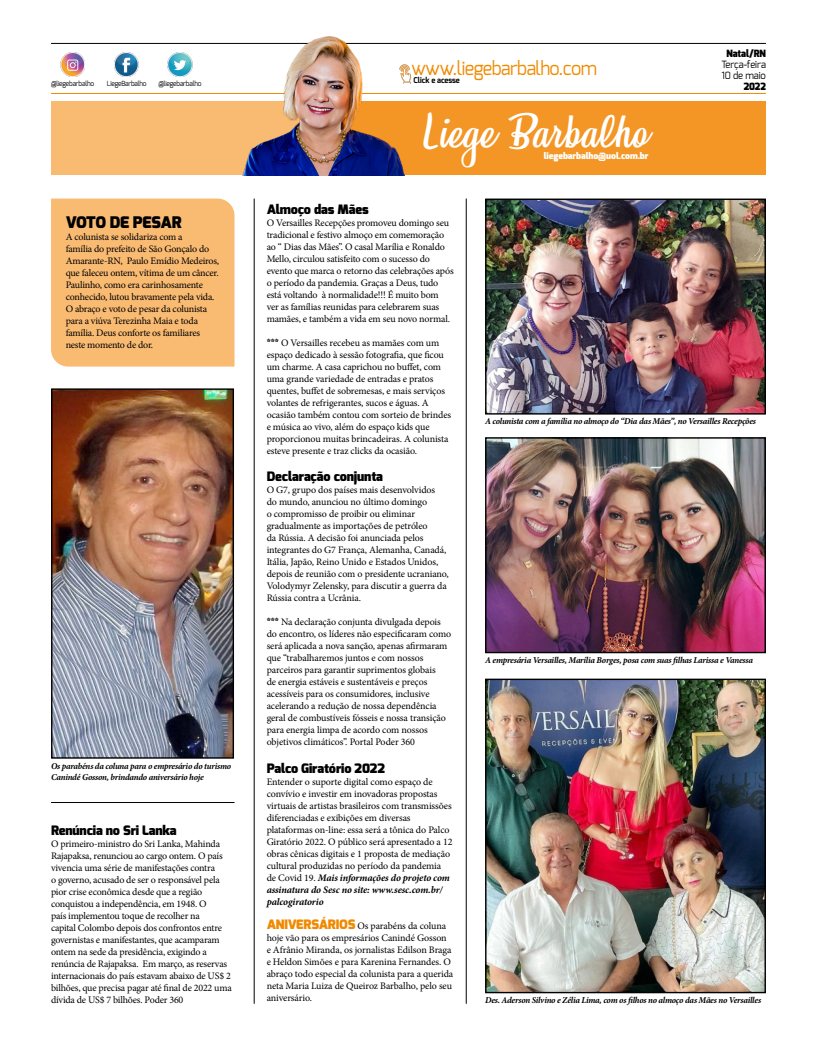
<style>
.page{position:relative;width:817px;height:1049px;background:#fff}
.page>*{position:absolute;margin:0;border:0;box-sizing:border-box;transform-origin:0 0}
.t1{font:41px "Honeymoon Personal Use";color:#fff}
.t2{font:19.1px "Exo";letter-spacing:-.03em;color:#f08a00;scale:.95 1}
.t3{font:900 16px "Exo";letter-spacing:-.03em;color:#000}
.t4{font:900 13px "Exo";letter-spacing:-.01em;color:#000}
.t5{font:10px/12px "Minion Pro";letter-spacing:-.015em;color:#000}
.t6{font:10px/11px "Exo";letter-spacing:-.01em;color:#000;scale:.95 1}
.t7{font:900 10px "Exo";letter-spacing:-.01em;color:#000;scale:.95 1}
.t8{font:italic 700 9px/10.8px "Minion Pro";letter-spacing:-.025em;color:#000}
.t9{font:900 9px "Exo";letter-spacing:-.01em;color:#fff}
.t10{font:700 8px "Exo";letter-spacing:-.01em;color:#000;scale:.95 1}
.t11{font:7px "Exo";letter-spacing:-.03em;color:#000;scale:.95 1}
.s1{font-family:"Exo";font-weight:900}
.s2{font-weight:700;font-style:italic}
.s3{font-family:"Exo";font-weight:900;font-size:13px;color:#f08a00}
</style>
<div class="page">
<hr style="left:51px;top:43px;width:714px;height:1px;background:#000">
<hr style="left:51px;top:93px;width:714px;height:1px;background:#f08a00">
<img style="left:60px;top:52px;width:25px;height:24px">
<img style="left:114px;top:52px;width:25px;height:24px">
<img style="left:168px;top:52px;width:24px;height:24px">
<div style="left:51px;top:101px;width:595px;height:74px;background:#f9ba72"></div>
<div style="left:329px;top:101px;width:436px;height:74px;background:#f39626"></div>
<img style="left:217px;top:36px;width:209px;height:139px">
<img style="left:394px;top:63px;width:21px;height:21px">
<img style="left:53px;top:390px;width:179px;height:367px">
<div style="left:51px;top:388px;width:183px;height:371px;border:1px solid #000"></div>
<div style="left:51px;top:199px;width:183px;height:168px;background:#f9ba72"></div>
<img style="left:487px;top:201px;width:276px;height:212px">
<div style="left:485px;top:199px;width:280px;height:216px;border:1px solid #000"></div>
<img style="left:487px;top:439px;width:276px;height:212px">
<div style="left:485px;top:437px;width:280px;height:216px;border:1px solid #000"></div>
<hr style="left:254px;top:199px;width:1px;height:805px;background:#000">
<hr style="left:466px;top:199px;width:1px;height:805px;background:#000">
<hr style="left:51px;top:802px;width:183px;height:1px;background:#000">
<img style="left:487px;top:681px;width:276px;height:310px">
<div style="left:485px;top:679px;width:280px;height:314px;border:1px solid #000"></div>
<p class="t11" style="left:51px;top:79px;width:47px">@liegebarbalho</p>
<p class="t11" style="left:107px;top:79px;width:43px">LiegeBarbalho</p>
<p class="t11" style="left:158px;top:79px;width:47px">@liegebarbalho</p>
<h3 class="t3" style="left:66px;top:212px;width:117px">VOTO DE PESAR</h3>
<p class="t5" style="left:66px;top:231px;width:155px">A colunista se solidariza com a<br>família do prefeito de São Gonçalo do Amarante-RN, Paulo Emídio Medeiros, que faleceu ontem, vítima de um câncer.<br>Paulinho, como era carinhosamente conhecido, lutou bravamente pela vida.<br>O abraço e voto de pesar da colunista para a viúva Terezinha Maia e toda família. Deus conforte os familiares neste momento de dor.</p>
<p class="t8" style="left:51px;top:760px;width:182px">Os parabéns da coluna para o empresário do turismo<br>Canindé Gosson, brindando aniversário hoje</p>
<h3 class="t4" style="left:51px;top:822px;width:127px">Renúncia no Sri Lanka</h3>
<p class="t5" style="left:51px;top:838px;width:182px">O primeiro-ministro do Sri Lanka, Mahinda Rajapaksa, renunciou ao cargo ontem. O país vivencia uma série de manifestações contra<br>o governo, acusado de ser o responsável pela pior crise econômica desde que a região conquistou a independência, em 1948. O<br>país implementou toque de recolher na<br>capital Colombo depois dos confrontos entre governistas e manifestantes, que acamparam ontem na sede da presidência, exigindo a renúncia de Rajapaksa. Em março, as reservas internacionais do país estavam abaixo de US$ 2 bilhões, que precisa pagar até final de 2022 uma dívida de US$ 7 bilhões. Poder 360</p>
<h2 class="t2" style="left:411px;top:56px;width:197px">www.liegebarbalho.com</h2>
<p class="t10" style="left:413px;top:75px;width:50px">Click e acesse</p>
<h1 class="t1" style="left:424px;top:108px;width:225px">Liege Barbalho</h1>
<p class="t9" style="left:543px;top:150px;width:106px">liegebarbalho@uol.com.br</p>
<p class="t7" style="left:726px;top:47px;width:43px">Natal/RN</p>
<p class="t6" style="left:721px;top:59px;width:48px">Terça-feira<br>10 de maio</p>
<p class="t7" style="left:743px;top:80px;width:25px">2022</p>
<h3 class="t4" style="left:266px;top:201px;width:104px">Almoço das Mães</h3>
<p class="t5" style="left:266px;top:217px;width:188px">O Versailles Recepções promoveu domingo seu tradicional e festivo almoço em comemoração ao “ Dias das Mães”. O casal Marília e Ronaldo Mello, circulou satisfeito com o sucesso do evento que marca o retorno das celebrações após o período da pandemia. Graças a Deus, tudo está voltando à normalidade!!! É muito bom<br>ver as famílias reunidas para celebrarem suas mamães, e também a vida em seu novo normal.</p>
<p class="t5" style="left:266px;top:337px;width:186px"><span class="s1">***</span> O Versailles recebeu as mamães com um espaço dedicado à sessão fotografia, que ficou um charme. A casa caprichou no buffet, com uma grande variedade de entradas e pratos quentes, buffet de sobremesas, e mais serviços volantes de refrigerantes, sucos e águas. A ocasião também contou com sorteio de brindes e música ao vivo, além do espaço kids que proporcionou muitas brincadeiras. A colunista esteve presente e traz clicks da ocasião.</p>
<h3 class="t4" style="left:266px;top:468px;width:118px">Declaração conjunta</h3>
<p class="t5" style="left:266px;top:484px;width:184px">O G7, grupo dos países mais desenvolvidos<br>do mundo, anunciou no último domingo<br>o compromisso de proibir ou eliminar gradualmente as importações de petróleo<br>da Rússia. A decisão foi anunciada pelos integrantes do G7 França, Alemanha, Canadá, Itália, Japão, Reino Unido e Estados Unidos, depois de reunião com o presidente ucraniano, Volodymyr Zelensky, para discutir a guerra da Rússia contra a Ucrânia.</p>
<p class="t5" style="left:266px;top:616px;width:186px"><span class="s1">***</span> Na declaração conjunta divulgada depois do encontro, os líderes não especificaram como será aplicada a nova sanção, apenas afirmaram que “trabalharemos juntos e com nossos parceiros para garantir suprimentos globais<br>de energia estáveis e sustentáveis e preços acessíveis para os consumidores, inclusive acelerando a redução de nossa dependência geral de combustíveis fósseis e nossa transição para energia limpa de acordo com nossos objetivos climáticos”. Portal Poder 360</p>
<h3 class="t4" style="left:266px;top:760px;width:120px">Palco Giratório 2022</h3>
<p class="t5" style="left:266px;top:776px;width:187px">Entender o suporte digital como espaço de convívio e investir em inovadoras propostas virtuais de artistas brasileiros com transmissões diferenciadas e exibições em diversas plataformas on-line: essa será a tônica do Palco Giratório 2022. O público será apresentado a 12 obras cênicas digitais e 1 proposta de mediação cultural produzidas no período da pandemia de Covid 19. <span class="s2">Mais informações do projeto com assinatura do Sesc no site: www.sesc.com.br/ palcogiratorio</span></p>
<p class="t5" style="left:266px;top:920px;width:188px"><span class="s3">ANIVERSÁRIOS</span> Os parabéns da coluna hoje vão para os empresários Canindé Gosson e Afrânio Miranda, os jornalistas Edilson Braga e Heldon Simões e para Karenina Fernandes. O abraço todo especial da colunista para a querida neta Maria Luiza de Queiroz Barbalho, pelo seu aniversário.</p>
<p class="t8" style="left:485px;top:416px;width:272px">A colunista com a família no almoço do “Dia das Mães”, no Versailles Recepções</p>
<p class="t8" style="left:485px;top:655px;width:269px">A empresária Versailles, Marília Borges, posa com suas filhas Larissa e Vanessa</p>
<p class="t8" style="left:485px;top:995px;width:277px">Des. Aderson Silvino e Zélia Lima, com os filhos no almoço das Mães no Versailles</p>
</div>
